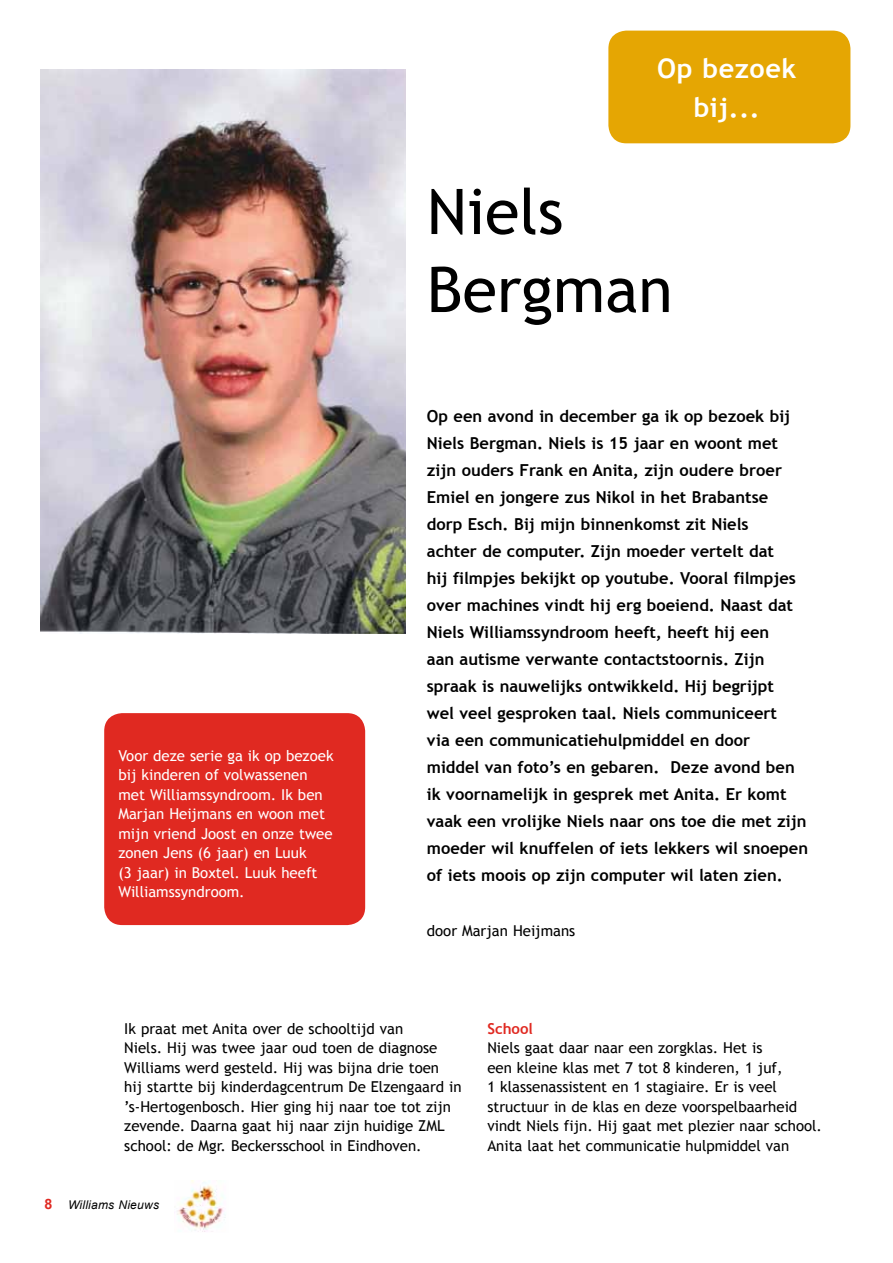
<style>
.page{position:relative;width:893px;height:1263px;background:#fff}
.page>*{position:absolute;margin:0;border:0;box-sizing:border-box;transform-origin:0 0}
.t1{font:63px/78px "Trebuchet MS";color:#000}
.t2{font:700 27px/39px "Trebuchet MS";letter-spacing:.02em;color:#fff;text-align:center}
.t3{font:700 16.5px/27px "Trebuchet MS";color:#000}
.t4{font:15px/19.5px "Trebuchet MS";color:#000}
.t5{font:15px/19.5px "Trebuchet MS";color:#fff}
.t6{font:700 15px "Trebuchet MS";color:#e02921}
.t7{font:italic 12px "Arial";letter-spacing:.02em;color:#000}
.s1{font-weight:700;font-style:normal;font-size:14.25px;color:#e02921}
</style>
<div class="page">
<img style="left:174px;top:1180px;width:52px;height:52px">
<div style="left:608px;top:31px;width:242px;height:112px;background:#e5a603;border-radius:18px"></div>
<img style="left:41px;top:69px;width:365px;height:564px">
<div style="left:104px;top:713px;width:261px;height:212px;background:#e02921;border-radius:18px"></div>
<h2 class="t2" style="left:657px;top:49px;width:141px">Op bezoek bij...</h2>
<p class="t5" style="left:118px;top:746px;width:217px">Voor deze serie ga ik op bezoek bij kinderen of volwassenen met Williamssyndroom. Ik ben<br>Marjan Heijmans en woon met mijn vriend Joost en onze twee zonen Jens (6 jaar) en Luuk<br>(3 jaar) in Boxtel. Luuk heeft<br>Williamssyndroom.</p>
<h1 class="t1" style="left:427px;top:174px;width:247px">Niels<br>Bergman</h1>
<p class="t3" style="left:427px;top:402px;width:383px">Op een avond in december ga ik op bezoek bij Niels Bergman. Niels is 15 jaar en woont met zijn ouders Frank en Anita, zijn oudere broer Emiel en jongere zus Nikol in het Brabantse<br>dorp Esch. Bij mijn binnenkomst zit Niels<br>achter de computer. Zijn moeder vertelt dat<br>hij filmpjes bekijkt op youtube. Vooral filmpjes over machines vindt hij erg boeiend. Naast dat Niels Williamssyndroom heeft, heeft hij een<br>aan autisme verwante contactstoornis. Zijn spraak is nauwelijks ontwikkeld. Hij begrijpt<br>wel veel gesproken taal. Niels communiceert<br>via een communicatiehulpmiddel en door<br>middel van foto’s en gebaren. Deze avond ben ik voornamelijk in gesprek met Anita. Er komt vaak een vrolijke Niels naar ons toe die met zijn moeder wil knuffelen of iets lekkers wil snoepen of iets moois op zijn computer wil laten zien.</p>
<p class="t4" style="left:427px;top:921px;width:150px">door Marjan Heijmans</p>
<p class="t4" style="left:124px;top:1019px;width:339px">Ik praat met Anita over de schooltijd van<br>Niels. Hij was twee jaar oud toen de diagnose Williams werd gesteld. Hij was bijna drie toen<br>hij startte bij kinderdagcentrum De Elzengaard in ’s-Hertogenbosch. Hier ging hij naar toe tot zijn zevende. Daarna gaat hij naar zijn huidige ZML school: de Mgr. Beckersschool in Eindhoven.</p>
<p class="t7" style="left:45px;top:1197px;width:116px"><span class="s1">8</span> Williams Nieuws</p>
<p class="t6" style="left:487px;top:1019px;width:47px">School</p>
<p class="t4" style="left:487px;top:1038px;width:336px">Niels gaat daar naar een zorgklas. Het is<br>een kleine klas met 7 tot 8 kinderen, 1 juf,<br>1 klassenassistent en 1 stagiaire. Er is veel structuur in de klas en deze voorspelbaarheid vindt Niels fijn. Hij gaat met plezier naar school.<br>Anita laat het communicatie hulpmiddel van</p>
</div>
